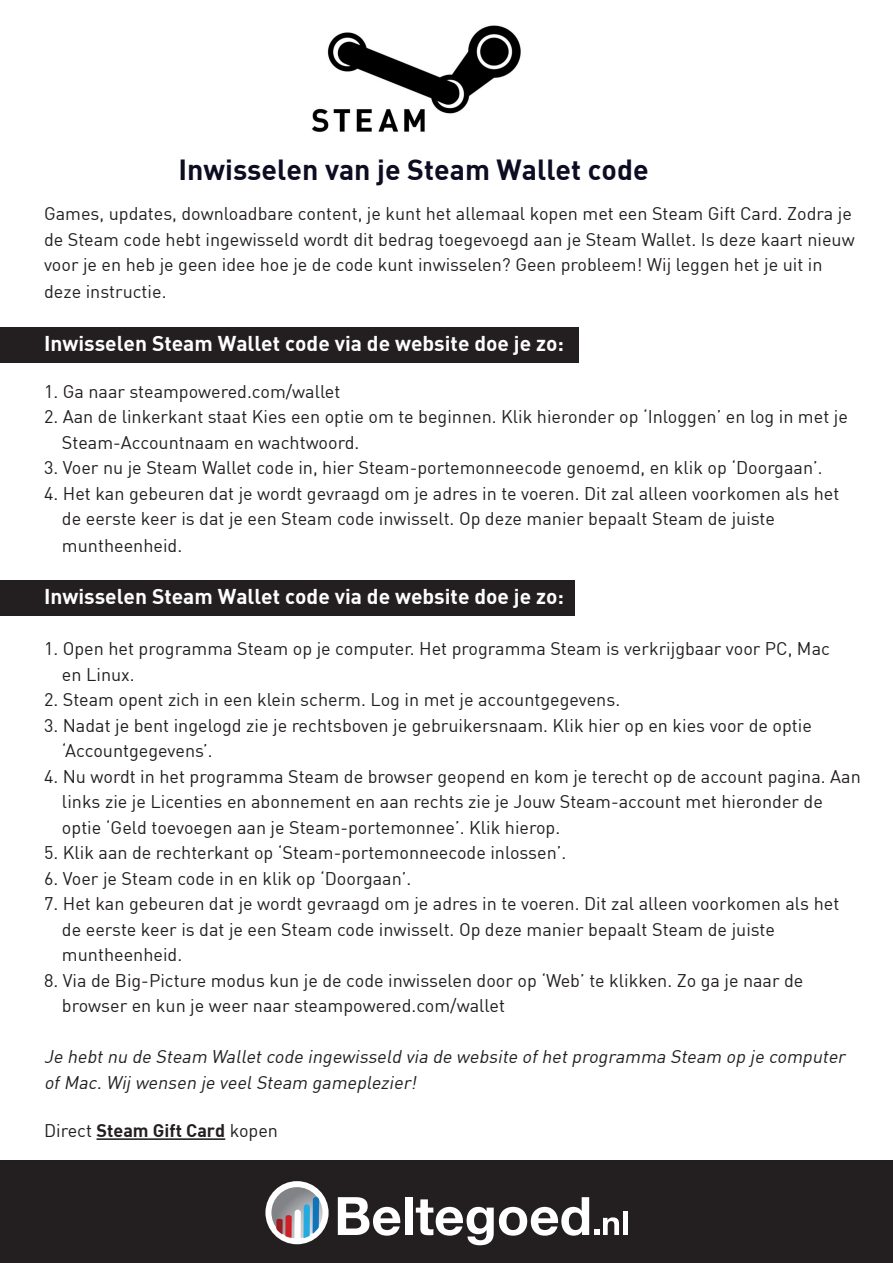
<style>
.page{position:relative;width:893px;height:1263px;background:#fff}
.page>*{position:absolute;margin:0;border:0;box-sizing:border-box;transform-origin:0 0}
.t1{font:28.5px "DIN Bold";color:#0c0c22}
.t2{font:21px "DIN Bold";color:#fff}
.t3{font:18px/26px "DIN";color:#231f20}
.t4{font:italic 18px/25.5px "DIN";color:#231f20}
.t5{font:18px "DIN Bold";color:#231f20}
.s1{font-family:"DIN"}
</style>
<div class="page">
<div style="left:0;top:580px;width:574px;height:36px;background:#231f20"></div>
<div style="left:0;top:1160px;width:893px;height:96px;background:#231f20"></div>
<div style="left:0;top:1172px;width:893px;height:91px;background:#231f20"></div>
<svg style="left:265px;top:1184px;width:363px;height:61px"></svg>
<hr style="left:623px;top:1211px;width:4px;height:24px;background:#fff">
<div style="left:0;top:327px;width:578px;height:35px;background:#231f20"></div>
<hr style="left:97px;top:1138px;width:128px;height:2px;background:#231f20">
<img style="left:312px;top:25px;width:209px;height:107px">
<p class="t1" style="left:178px;top:151px;width:472px">Inwisselen van je Steam Wallet code</p>
<p class="t3" style="left:44px;top:201px;width:812px">Games, updates, downloadbare content, je kunt het allemaal kopen met een Steam Gift Card. Zodra je de Steam code hebt ingewisseld wordt dit bedrag toegevoegd aan je Steam Wallet. Is deze kaart nieuw voor je en heb je geen idee hoe je de code kunt inwisselen? Geen probleem! Wij leggen het je uit in deze instructie.</p>
<p class="t2" style="left:44px;top:329px;width:521px">Inwisselen Steam Wallet code via de website doe je zo:</p>
<p class="t3" style="left:44px;top:378px;width:298px">1. Ga naar steampowered.com/wallet</p>
<p class="t3" style="left:44px;top:403px;width:805px">2. Aan de linkerkant staat Kies een optie om te beginnen. Klik hieronder op ‘Inloggen’ en log in met je</p>
<p class="t3" style="left:62px;top:429px;width:299px">Steam-Accountnaam en wachtwoord.</p>
<p class="t3" style="left:44px;top:454px;width:780px">3. Voer nu je Steam Wallet code in, hier Steam-portemonneecode genoemd, en klik op ‘Doorgaan’.</p>
<p class="t3" style="left:44px;top:480px;width:797px">4. Het kan gebeuren dat je wordt gevraagd om je adres in te voeren. Dit zal alleen voorkomen als het</p>
<p class="t3" style="left:62px;top:505px;width:714px">de eerste keer is dat je een Steam code inwisselt. Op deze manier bepaalt Steam de juiste</p>
<p class="t3" style="left:62px;top:532px;width:122px">muntheenheid.</p>
<p class="t2" style="left:44px;top:583px;width:521px">Inwisselen Steam Wallet code via de website doe je zo:</p>
<p class="t3" style="left:44px;top:635px;width:787px">1. Open het programma Steam op je computer. Het programma Steam is verkrijgbaar voor PC, Mac</p>
<p class="t3" style="left:62px;top:661px;width:74px">en Linux.</p>
<p class="t3" style="left:44px;top:686px;width:578px">2. Steam opent zich in een klein scherm. Log in met je accountgegevens.</p>
<p class="t3" style="left:44px;top:712px;width:769px">3. Nadat je bent ingelogd zie je rechtsboven je gebruikersnaam. Klik hier op en kies voor de optie</p>
<p class="t3" style="left:62px;top:737px;width:152px">‘Accountgegevens’.</p>
<p class="t3" style="left:44px;top:763px;width:818px">4. Nu wordt in het programma Steam de browser geopend en kom je terecht op de account pagina. Aan</p>
<p class="t3" style="left:62px;top:788px;width:762px">links zie je Licenties en abonnement en aan rechts zie je Jouw Steam-account met hieronder de</p>
<p class="t3" style="left:62px;top:814px;width:500px">optie ‘Geld toevoegen aan je Steam-portemonnee’. Klik hierop.</p>
<p class="t3" style="left:44px;top:839px;width:524px">5. Klik aan de rechterkant op ‘Steam-portemonneecode inlossen’.</p>
<p class="t3" style="left:44px;top:865px;width:369px">6. Voer je Steam code in en klik op ‘Doorgaan’.</p>
<p class="t3" style="left:44px;top:890px;width:797px">7. Het kan gebeuren dat je wordt gevraagd om je adres in te voeren. Dit zal alleen voorkomen als het</p>
<p class="t3" style="left:62px;top:916px;width:714px">de eerste keer is dat je een Steam code inwisselt. Op deze manier bepaalt Steam de juiste</p>
<p class="t3" style="left:62px;top:941px;width:122px">muntheenheid.</p>
<p class="t3" style="left:44px;top:967px;width:761px">8. Via de Big-Picture modus kun je de code inwisselen door op ‘Web’ te klikken. Zo ga je naar de</p>
<p class="t3" style="left:62px;top:992px;width:444px">browser en kun je weer naar steampowered.com/wallet</p>
<p class="t4" style="left:44px;top:1043px;width:806px">Je hebtnu de Steam Walletcode ingewisseld via de website ofhetprogramma Steam op je computer ofMac.Wij wensen je veelSteam gameplezier!</p>
<p class="t5" style="left:44px;top:1118px;width:235px"><span class="s1">Direct</span> Steam Gift Card <span class="s1">kopen</span></p>
</div>
